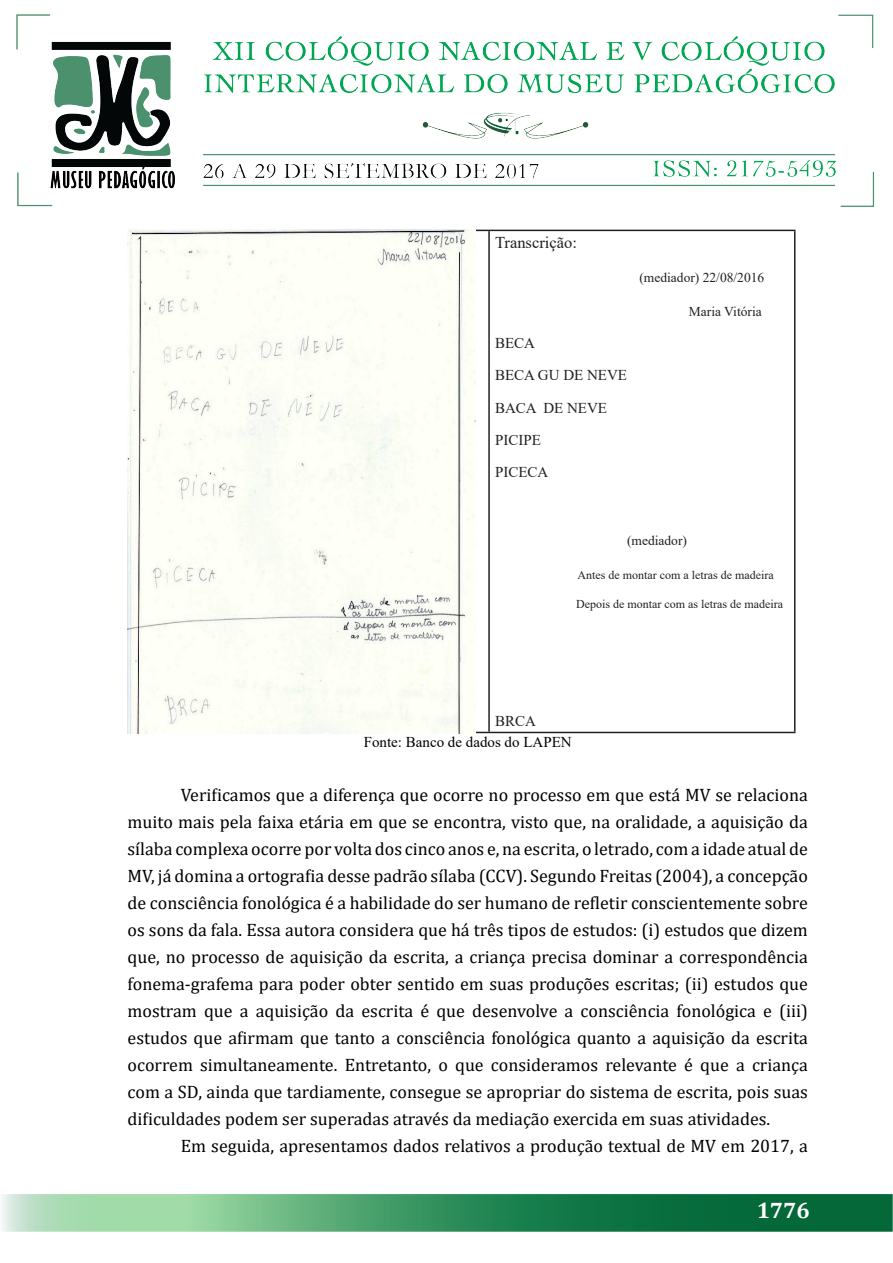
<style>
.page{position:relative;width:893px;height:1263px;background:#fff}
.page>*{position:absolute;margin:0;border:0;box-sizing:border-box;transform-origin:0 0}
.t1{font:700 22.5px "Cambria";color:#fff}
.t2{font:18px/27px "Cambria";color:#000;text-align:justify}
.t3{font:16.5px "Times New Roman";color:#231f20}
.t4{font:15px/32.2px "Times New Roman";color:#231f20}
.t5{font:15px "Times New Roman";color:#000}
.t6{font:13.5px "Times New Roman";color:#231f20}
.t7{font:12px "Times New Roman";color:#231f20}
</style>
<div class="page">
<img style="left:2px;top:14px;width:890px;height:1218px">
<hr style="left:140px;top:230px;width:349px;height:1px;background:#231f20">
<hr style="left:489px;top:230px;width:306px;height:1px;background:#231f20">
<hr style="left:488px;top:231px;width:2px;height:501px;background:#231f20">
<hr style="left:794px;top:231px;width:1px;height:501px;background:#231f20">
<hr style="left:140px;top:732px;width:349px;height:1px;background:#231f20">
<hr style="left:489px;top:732px;width:306px;height:1px;background:#231f20">
<img style="left:128px;top:230px;width:347px;height:503px">
<p class="t3" style="left:495px;top:231px;width:83px">Transcrição:</p>
<p class="t4" style="left:495px;top:326px;width:134px">BECA<br>BECA GU DE NEVE<br>BACA DE NEVE<br>PICIPE<br>PICECA</p>
<p class="t6" style="left:639px;top:268px;width:126px">(mediador) 22/08/2016</p>
<p class="t6" style="left:689px;top:302px;width:74px">Maria Vitória</p>
<p class="t6" style="left:627px;top:531px;width:61px">(mediador)</p>
<p class="t7" style="left:578px;top:566px;width:198px">Antes de montar com a letras de madeira</p>
<p class="t7" style="left:576px;top:595px;width:208px">Depois de montar com as letras de madeira</p>
<p class="t4" style="left:495px;top:705px;width:42px">BRCA</p>
<p class="t5" style="left:364px;top:731px;width:209px">Fonte: Banco de dados do LAPEN</p>
<p class="t2" style="left:128px;top:781px;width:682px;text-indent:53px">Verificamos que a diferença que ocorre no processo em que está MV se relaciona muito mais pela faixa etária em que se encontra, visto que, na oralidade, a aquisição da sílaba complexa ocorre por volta dos cinco anos e, na escrita, o letrado, com a idade atual de MV, já domina a ortografia desse padrão sílaba (CCV). Segundo Freitas (2004), a concepção de consciência fonológica é a habilidade do ser humano de refletir conscientemente sobre os sons da fala. Essa autora considera que há três tipos de estudos: (i) estudos que dizem que, no processo de aquisição da escrita, a criança precisa dominar a correspondência fonema-grafema para poder obter sentido em suas produções escritas; (ii) estudos que mostram que a aquisição da escrita é que desenvolve a consciência fonológica e (iii) estudos que afirmam que tanto a consciência fonológica quanto a aquisição da escrita ocorrem simultaneamente. Entretanto, o que consideramos relevante é que a criança com a SD, ainda que tardiamente, consegue se apropriar do sistema de escrita, pois suas dificuldades podem ser superadas através da mediação exercida em suas atividades.</p>
<p class="t2" style="left:181px;top:1132px;width:629px">Em seguida, apresentamos dados relativos a produção textual de MV em 2017, a</p>
<p class="t1" style="left:757px;top:1195px;width:55px">1776</p>
</div>
